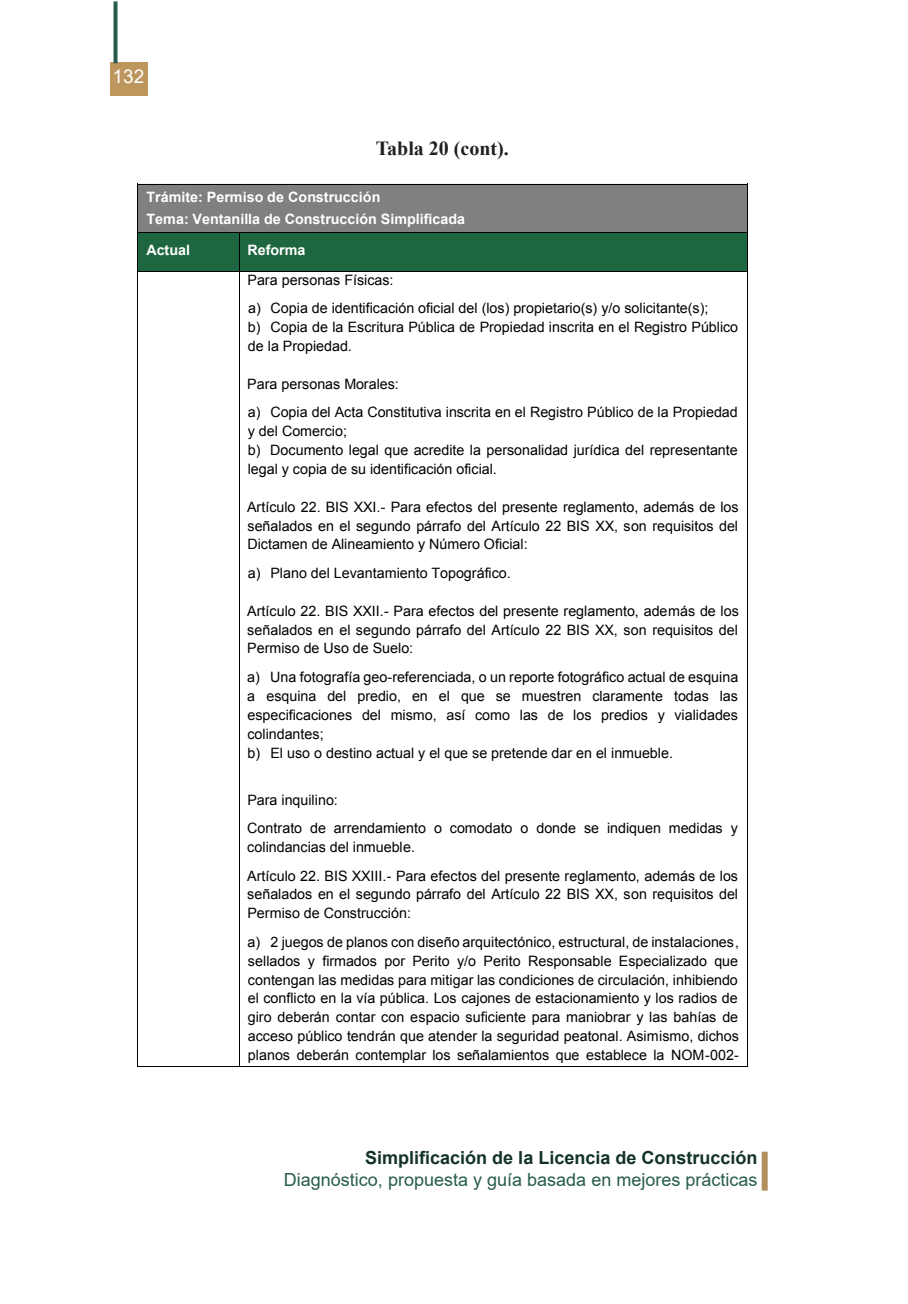
<style>
.page{position:relative;width:908px;height:1304px;background:#fff}
.page>*{position:absolute;margin:0;border:0;box-sizing:border-box;transform-origin:0 0}
.t1{font:700 20px "Times New Roman";color:#231f20}
.t2{font:19px "Arial";color:#fff}
.t3{font:18px "Arial";color:#285c4d}
.t4{font:700 18px "Arial";color:#13322b}
.t5{font:14.2px/18.8px "Arial";color:#000}
.t6{font:700 14.2px/21.2px "Arial";color:#fff}
</style>
<div class="page">
<div style="left:761px;top:1152px;width:6px;height:39px;background:#b38e5d"></div>
<div style="left:111px;top:62px;width:37px;height:33px;background:#bd965d"></div>
<svg style="left:113px;top:1px;width:4px;height:62px"></svg>
<hr style="left:138px;top:183px;width:608px;height:1px;background:#f2f2f2">
<div style="left:138px;top:185px;width:608px;height:47px;background:#808080"></div>
<hr style="left:138px;top:184px;width:609px;height:1px;background:#000">
<hr style="left:137px;top:185px;width:1px;height:47px;background:#000">
<hr style="left:747px;top:185px;width:1px;height:47px;background:#000">
<div style="left:138px;top:233px;width:100px;height:38px;background:#1d663f"></div>
<div style="left:239px;top:233px;width:507px;height:38px;background:#1d663f"></div>
<hr style="left:138px;top:232px;width:100px;height:1px;background:#000">
<hr style="left:239px;top:232px;width:508px;height:1px;background:#000">
<hr style="left:137px;top:233px;width:1px;height:38px;background:#000">
<hr style="left:238px;top:233px;width:1px;height:38px;background:#000">
<hr style="left:747px;top:233px;width:1px;height:38px;background:#000">
<hr style="left:138px;top:271px;width:100px;height:1px;background:#000">
<hr style="left:239px;top:271px;width:508px;height:1px;background:#000">
<hr style="left:137px;top:271px;width:1px;height:795px;background:#000">
<hr style="left:138px;top:1066px;width:100px;height:1px;background:#000">
<hr style="left:238px;top:271px;width:1px;height:795px;background:#000">
<hr style="left:239px;top:1066px;width:508px;height:1px;background:#000">
<hr style="left:747px;top:271px;width:1px;height:795px;background:#000">
<h2 class="t2" style="left:113px;top:64px;width:33px">132</h2>
<h1 class="t1" style="left:375px;top:134px;width:135px">Tabla 20 (cont).</h1>
<p class="t6" style="left:146px;top:187px;width:320px">Trámite: Permiso de Construcción<br>Tema: Ventanilla de Construcción Simplificada</p>
<p class="t6" style="left:146px;top:240px;width:45px">Actual</p>
<p class="t6" style="left:247px;top:240px;width:60px">Reforma</p>
<p class="t5" style="left:247px;top:265px;width:462px;line-height:28.4px">Para personas Físicas:<br>a) Copia de identificación oficial del (los) propietario(s) y/o solicitante(s);</p>
<p class="t5" style="left:248px;top:317px;width:491px">b) Copia de la Escritura Pública de Propiedad inscrita en el Registro Público de la Propiedad.</p>
<p class="t5" style="left:247px;top:370px;width:492px;line-height:28.4px">Para personas Morales:<br>a) Copia del Acta Constitutiva inscrita en el Registro Público de la Propiedad</p>
<p class="t5" style="left:247px;top:421px;width:491px">y del Comercio;<br>b) Documento legal que acredite la personalidad jurídica del representante legal y copia de su identificación oficial.</p>
<p class="t5" style="left:247px;top:497px;width:492px;text-align:justify">Artículo 22. BIS XXI.- Para efectos del presente reglamento, además de los señalados en el segundo párrafo del Artículo 22 BIS XX, son requisitos del Dictamen de Alineamiento y Número Oficial:</p>
<p class="t5" style="left:248px;top:564px;width:264px">a) Plano del Levantamiento Topográfico.</p>
<p class="t5" style="left:247px;top:601px;width:493px;text-align:justify">Artículo 22. BIS XXII.- Para efectos del presente reglamento, además de los señalados en el segundo párrafo del Artículo 22 BIS XX, son requisitos del Permiso de Uso de Suelo:</p>
<p class="t5" style="left:247px;top:668px;width:492px">a) Una fotografía geo-referenciada, o un reporte fotográfico actual de esquina a esquina del predio, en el que se muestren claramente todas las especificaciones del mismo, así como las de los predios y vialidades colindantes;<br>b) El uso o destino actual y el que se pretende dar en el inmueble.</p>
<p class="t5" style="left:247px;top:786px;width:492px;line-height:28.4px">Para inquilino:<br>Contrato de arrendamiento o comodato o donde se indiquen medidas y</p>
<p class="t5" style="left:247px;top:833px;width:492px;line-height:28.4px">colindancias del inmueble.<br>Artículo 22. BIS XXIII.- Para efectos del presente reglamento, además de los</p>
<p class="t5" style="left:247px;top:885px;width:492px">señalados en el segundo párrafo del Artículo 22 BIS XX, son requisitos del<br>Permiso de Construcción:</p>
<p class="t5" style="left:247px;top:932px;width:493px;text-align:justify">a) 2 juegos de planos con diseño arquitectónico, estructural, de instalaciones, sellados y firmados por Perito y/o Perito Responsable Especializado que contengan las medidas para mitigar las condiciones de circulación, inhibiendo el conflicto en la vía pública. Los cajones de estacionamiento y los radios de giro deberán contar con espacio suficiente para maniobrar y las bahías de acceso público tendrán que atender la seguridad peatonal. Asimismo, dichos planos deberán contemplar los señalamientos que establece la NOM-002-</p>
<p class="t4" style="left:365px;top:1145px;width:394px">Simplificación de la Licencia de Construcción</p>
<p class="t3" style="left:284px;top:1167px;width:475px">Diagnóstico, propuesta y guía basada en mejores prácticas</p>
</div>
